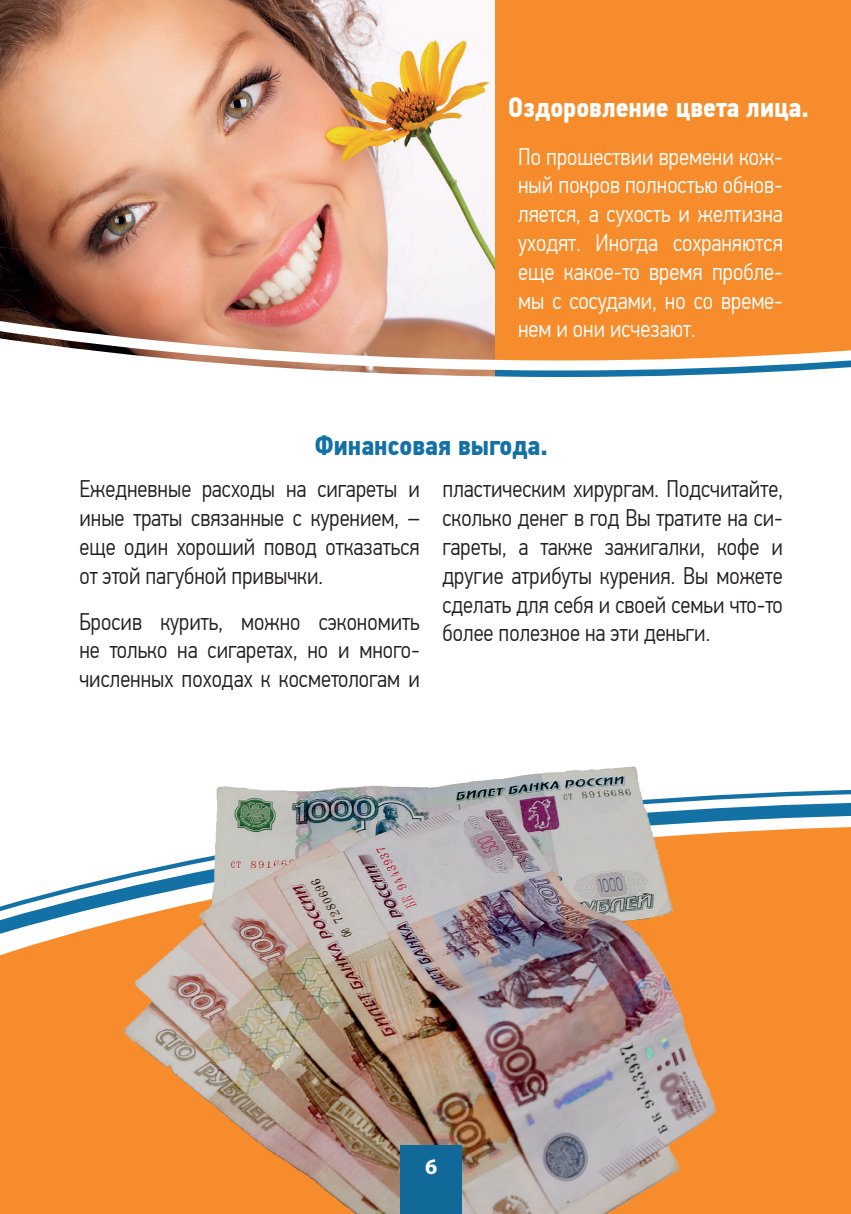
<style>
.page{position:relative;width:851px;height:1214px;background:#fff}
.page>*{position:absolute;margin:0;border:0;box-sizing:border-box;transform-origin:0 0}
.t1{font:700 28px "PF Din Text Cond Pro";color:#fff}
.t2{font:700 28px "PF Din Text Cond Pro";color:#1371a5}
.t3{font:300 24px/28.8px "PF Din Text Cond Pro";color:#231f20;text-align:justify}
.t4{font:300 24px/28.8px "PF Din Text Cond Pro";color:#fff;text-align:justify}
.t5{font:700 22px "Myriad Pro";color:#fff}
</style>
<div class="page">
<svg style="left:715px;top:795px;width:135px;height:27px"></svg>
<svg style="left:0;top:827px;width:850px;height:386px;background:#f19846"></svg>
<svg style="left:318px;top:370px;width:488px;height:7px"></svg>
<img style="left:0;top:0;width:850px;height:370px">
<img style="left:124px;top:766px;width:591px;height:447px">
<div style="left:398px;top:1142px;width:64px;height:71px;background:#11699a"></div>
<p class="t1" style="left:508px;top:91px;width:302px">Оздоровление цвета лица.</p>
<p class="t4" style="left:518px;top:142px;width:266px">По прошествии времени кож&shy;ный покров полностью обнов&shy;ляется, а сухость и желтизна уходят. Иногда сохраняются еще какое-то время пробле&shy;мы с сосудами, но со време&shy;нем и они исчезают.</p>
<p class="t2" style="left:314px;top:428px;width:235px">Финансовая выгода.</p>
<p class="t3" style="left:79px;top:475px;width:342px">Ежедневные расходы на сигареты и иные траты связанные с курением, – еще один хороший повод отказаться от этой пагубной привычки.</p>
<p class="t3" style="left:79px;top:607px;width:342px">Бросив курить, можно сэкономить не только на сигаретах, но и много&shy;численных походах к косметологам и</p>
<p class="t3" style="left:442px;top:475px;width:342px">пластическим хирургам. Подсчитайте, сколько денег в год Вы тратите на си&shy;гареты, а также зажигалки, кофе и другие атрибуты курения. Вы можете сделать для себя и своей семьи что-то более полезное на эти деньги.</p>
<p class="t5" style="left:425px;top:1152px;width:14px">6</p>
</div>
